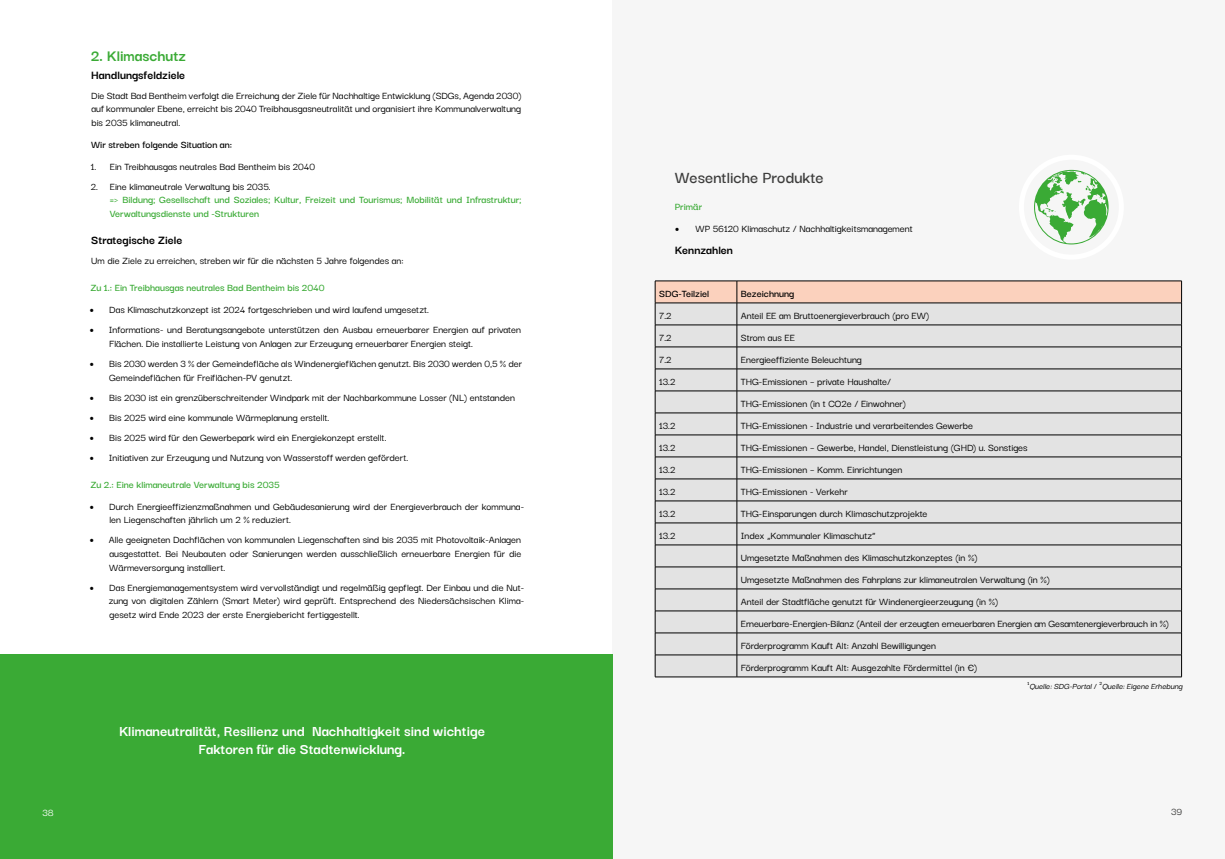
<style>
.page{position:relative;width:1225px;height:859px;background:#fff}
.page>*{position:absolute;margin:0;border:0;box-sizing:border-box;transform-origin:0 0}
.t1{font:600 18px "Darker Grotesque";color:#3c3c3b}
.t2{font:700 17px "Darker Grotesque";color:#3aaa35}
.t3{font:700 16px/18px "Darker Grotesque";color:#fff;text-align:center}
.t4{font:700 13px "Darker Grotesque";color:#000}
.t5{font:500 11px/13.6px "Darker Grotesque";color:#000}
.t6{font:600 11px/13.6px "Darker Grotesque";color:#3aaa35}
.t7{font:600 11px "Darker Grotesque";color:#000}
.t8{font:500 11px "Darker Grotesque";color:#fff}
.t9{font:500 11px "Darker Grotesque";color:#3c3c3b}
.t10{font:italic 500 9px "Darker Grotesque";color:#000}
.s1{font-family:"Minion Pro";font-weight:400;font-size:12px}
.s2{font-style:normal}
</style>
<div class="page">
<div style="left:612px;top:0;width:613px;height:859px;background:#f6f6f6"></div>
<svg style="left:655px;top:281px;width:527px;height:396px;background:#d8d6d5"></svg>
<hr style="left:655px;top:677px;width:82px;height:1px;background:#000">
<hr style="left:737px;top:677px;width:444px;height:1px;background:#000">
<div style="left:1019px;top:155px;width:104px;height:105px;border:5px solid #fff;border-radius:50%"></div>
<svg style="left:1034px;top:170px;width:74px;height:74px"></svg>
<div style="left:0;top:655px;width:612px;height:204px;background:#3aaa35"></div>
<h2 class="t2" style="left:91px;top:43px;width:97px">2. Klimaschutz</h2>
<p class="t4" style="left:91px;top:65px;width:95px">Handlungsfeldziele</p>
<p class="t5" style="left:91px;top:88px;width:432px;text-align:justify">Die Stadt Bad Bentheim verfolgt die Erreichung der Ziele für Nachhaltige Entwicklung (SDGs, Agenda 2030) auf kommunaler Ebene, erreicht bis 2040 Treibhausgasneutralität und organisiert ihre Kommunalverwaltung bis 2035 klimaneutral.</p>
<p class="t7" style="left:91px;top:136px;width:142px">Wir streben folgende Situation an:</p>
<p class="t5" style="left:91px;top:159px;width:225px">1. Ein Treibhausgas neutrales Bad Bentheim bis 2040</p>
<p class="t5" style="left:91px;top:179px;width:182px">2. Eine klimaneutrale Verwaltung bis 2035.</p>
<p class="t6" style="left:110px;top:192px;width:413px">=&gt; Bildung; Gesellschaft und Soziales; Kultur, Freizeit und Tourismus; Mobilität und Infrastruktur;<br>Verwaltungsdienste und -Strukturen</p>
<p class="t4" style="left:91px;top:230px;width:93px">Strategische Ziele</p>
<p class="t5" style="left:91px;top:253px;width:314px">Um die Ziele zu erreichen, streben wir für die nächsten 5 Jahre folgendes an:</p>
<p class="t6" style="left:90px;top:280px;width:236px">Zu 1.: Ein Treibhausgas neutrales Bad Bentheim bis 2040</p>
<p class="t5" style="left:89px;top:302px;width:341px"><span class="s1">•</span> Das Klimaschutzkonzept ist 2024 fortgeschrieben und wird laufend umgesetzt.</p>
<p class="t5" style="left:109px;top:322px;width:413px;text-indent:-20px"><span class="s1">•</span> Informations- und Beratungsangebote unterstützen den Ausbau erneuerbarer Energien auf privaten<br>Flächen. Die installierte Leistung von Anlagen zur Erzeugung erneuerbarer Energien steigt.</p>
<p class="t5" style="left:109px;top:356px;width:414px;text-indent:-20px"><span class="s1">•</span> Bis 2030 werden 3 % der Gemeindefläche als Windenergieflächen genutzt. Bis 2030 werden 0,5 % der<br>Gemeindeflächen für Freiflächen-PV genutzt.</p>
<p class="t5" style="left:89px;top:390px;width:427px"><span class="s1">•</span> Bis 2030 ist ein grenzüberschreitender Windpark mit der Nachbarkommune Losser (NL) entstanden</p>
<p class="t5" style="left:89px;top:410px;width:242px"><span class="s1">•</span> Bis 2025 wird eine kommunale Wärmeplanung erstellt.</p>
<p class="t5" style="left:89px;top:430px;width:299px"><span class="s1">•</span> Bis 2025 wird für den Gewerbepark wird ein Energiekonzept erstellt.</p>
<p class="t5" style="left:89px;top:450px;width:320px"><span class="s1">•</span> Initiativen zur Erzeugung und Nutzung von Wasserstoff werden gefördert.</p>
<p class="t6" style="left:90px;top:477px;width:191px">Zu 2.: Eine klimaneutrale Verwaltung bis 2035</p>
<p class="t5" style="left:109px;top:499px;width:416px;text-indent:-20px"><span class="s1">•</span> Durch Energieeffizienzmaßnahmen und Gebäudesanierung wird der Energieverbrauch der kommuna&shy;len Liegenschaften jährlich um 2 % reduziert.</p>
<p class="t5" style="left:109px;top:532px;width:414px;text-align:justify;text-indent:-20px"><span class="s1">•</span> Alle geeigneten Dachflächen von kommunalen Liegenschaften sind bis 2035 mit Photovoltaik-Anlagen ausgestattet. Bei Neubauten oder Sanierungen werden ausschließlich erneuerbare Energien für die Wärmeversorgung installiert.</p>
<p class="t5" style="left:109px;top:580px;width:417px;text-align:justify;text-indent:-19px"><span class="s1">•</span> Das Energiemanagementsystem wird vervollständigt und regelmäßig gepflegt. Der Einbau und die Nut&shy;zung von digitalen Zählern (Smart Meter) wird geprüft. Entsprechend des Niedersächsischen Klima&shy;gesetz wird Ende 2023 der erste Energiebericht fertiggestellt.</p>
<h3 class="t3" style="left:119px;top:720px;width:367px">Klimaneutralität, Resilienz und Nachhaltigkeit sind wichtige<br>Faktoren für die Stadtenwicklung.</h3>
<h1 class="t1" style="left:675px;top:163px;width:150px">Wesentliche Produkte</h1>
<p class="t6" style="left:675px;top:199px;width:29px">Primär</p>
<p class="t5" style="left:675px;top:221px;width:239px"><span class="s1">•</span> WP 56120 Klimaschutz / Nachhaltigkeitsmanagement</p>
<p class="t4" style="left:675px;top:240px;width:60px">Kennzahlen</p>
<p class="t7" style="left:659px;top:285px;width:52px">SDG-Teilziel</p>
<p class="t7" style="left:741px;top:285px;width:55px">Bezeichnung</p>
<p class="t5" style="left:659px;top:308px;width:14px">7.2</p>
<p class="t5" style="left:741px;top:308px;width:190px">Anteil EE am Bruttoenergieverbrauch (pro EW)</p>
<p class="t5" style="left:659px;top:330px;width:14px">7.2</p>
<p class="t5" style="left:741px;top:330px;width:56px">Strom aus EE</p>
<p class="t5" style="left:659px;top:352px;width:14px">7.2</p>
<p class="t5" style="left:741px;top:352px;width:123px">Energieeffiziente Beleuchtung</p>
<p class="t5" style="left:659px;top:374px;width:18px">13.2</p>
<p class="t5" style="left:741px;top:369px;width:167px;line-height:22px">THG-Emissionen – private Haushalte/<br>THG-Emissionen (in t CO2e / Einwohner)</p>
<p class="t5" style="left:659px;top:418px;width:18px">13.2</p>
<p class="t5" style="left:741px;top:418px;width:234px">THG-Emissionen - Industrie und verarbeitendes Gewerbe</p>
<p class="t5" style="left:659px;top:440px;width:18px">13.2</p>
<p class="t5" style="left:741px;top:440px;width:288px">THG-Emissionen – Gewerbe, Handel, Dienstleistung (GHD) u. Sonstiges</p>
<p class="t5" style="left:659px;top:462px;width:18px">13.2</p>
<p class="t5" style="left:741px;top:462px;width:163px">THG-Emissionen – Komm. Einrichtungen</p>
<p class="t5" style="left:659px;top:484px;width:18px">13.2</p>
<p class="t5" style="left:741px;top:484px;width:108px">THG-Emissionen - Verkehr</p>
<p class="t5" style="left:659px;top:506px;width:18px">13.2</p>
<p class="t5" style="left:741px;top:506px;width:188px">THG-Einsparungen durch Klimaschutzprojekte</p>
<p class="t5" style="left:659px;top:528px;width:18px">13.2</p>
<p class="t5" style="left:741px;top:523px;width:429px;line-height:22px">Index „Kommunaler Klimaschutz“<br>Umgesetzte Maßnahmen des Klimaschutzkonzeptes (in %)<br>Umgesetzte Maßnahmen des Fahrplans zur klimaneutralen Verwaltung (in %)<br>Anteil der Stadtfläche genutzt für Windenergieerzeugung (in %)<br>Erneuerbare-Energien-Bilanz (Anteil der erzeugten erneuerbaren Energien am Gesamtenergieverbrauch in %)<br>Förderprogramm Kauft Alt: Anzahl Bewilligungen<br>Förderprogramm Kauft Alt: Ausgezahlte Fördermittel (in €)</p>
<p class="t10" style="left:1027px;top:680px;width:159px"><sup>1</sup> Quelle:SDG-Portal<span class="s2">/</span> <sup>2</sup> Quelle:Eigene Erhebung</p>
<p class="t8" style="left:43px;top:804px;width:13px">38</p>
<p class="t9" style="left:1171px;top:804px;width:13px">39</p>
</div>
